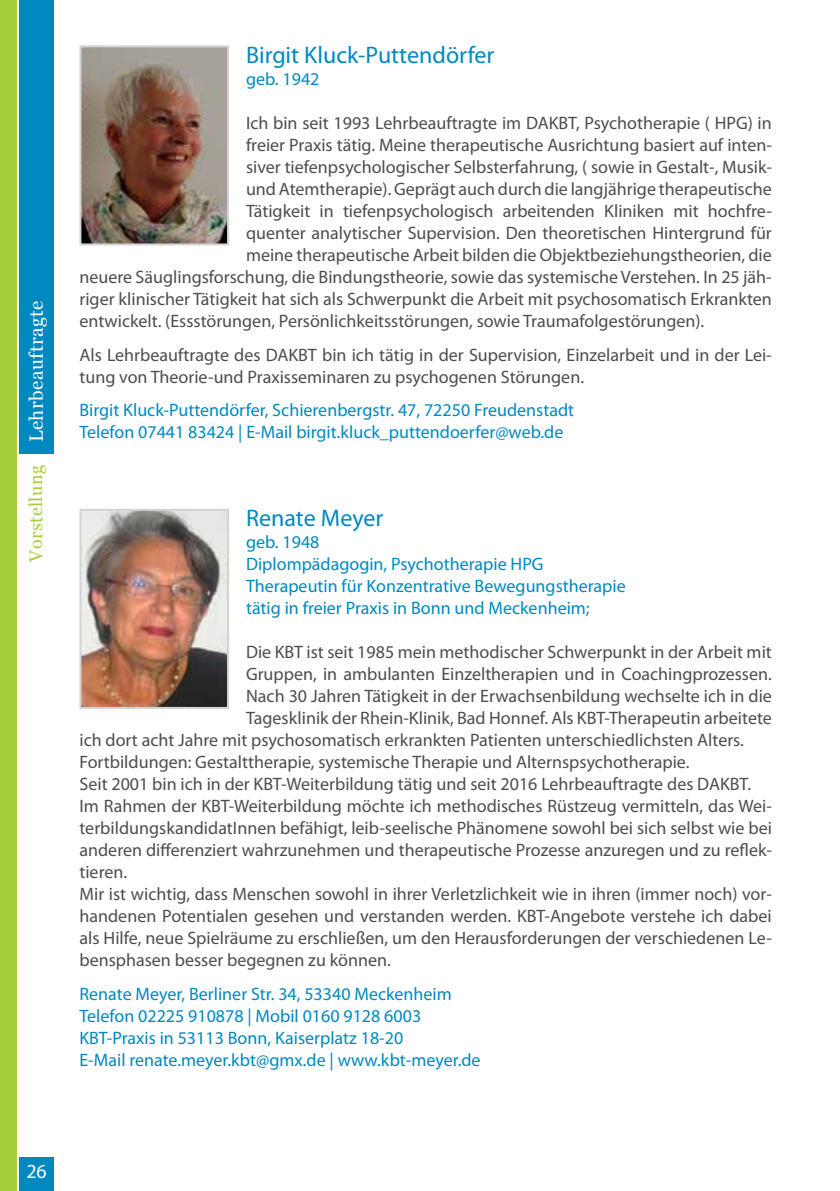
<style>
.page{position:relative;width:840px;height:1191px;background:#fff}
.page>*{position:absolute;margin:0;border:0;box-sizing:border-box;transform-origin:0 0}
.t1{font:24px "Myriad Pro";color:#0089c0}
.t2{font:20px "Myriad Pro";color:#fff}
.t3{font:19px "Georgia";letter-spacing:.025em;color:#fff}
.t4{font:18px/22px "Myriad Pro";color:#4d4d4f}
.t5{font:18px/22px "Myriad Pro";color:#0089c0}
.t6{font:18px "Georgia";letter-spacing:.025em;color:#a6ce39}
</style>
<div class="page">
<div style="left:20px;top:0;width:34px;height:454px;background:#0089c0"></div>
<div style="left:0;top:0;width:17px;height:1191px;background:#a6ce39"></div>
<div style="left:20px;top:1157px;width:34px;height:34px;background:#0089c0"></div>
<img style="left:82px;top:48px;width:144px;height:194px">
<div style="left:79px;top:45px;width:150px;height:200px;border:2px solid #d1d3d4"></div>
<img style="left:82px;top:512px;width:144px;height:194px">
<div style="left:79px;top:509px;width:150px;height:200px;border:2px solid #d1d3d4"></div>
<p class="t3" style="left:22px;top:442px;width:143px;rotate:-90deg">Lehrbeauftragte</p>
<p class="t6" style="left:23px;top:562px;width:98px;rotate:-90deg">Vorstellung</p>
<h1 class="t1" style="left:246px;top:41px;width:250px">Birgit Kluck-Puttendörfer</h1>
<p class="t5" style="left:246px;top:68px;width:75px">geb. 1942</p>
<p class="t4" style="left:246px;top:112px;width:527px">Ich bin seit 1993 Lehrbeauftragte im DAKBT, Psychotherapie ( HPG) in</p>
<p class="t4" style="left:246px;top:134px;width:527px">freier Praxis tätig. Meine therapeutische Ausrichtung basiert auf inten-</p>
<p class="t4" style="left:246px;top:156px;width:527px">siver tiefenpsychologischer Selbsterfahrung, ( sowie in Gestalt-, Musik-</p>
<p class="t4" style="left:246px;top:178px;width:527px">und Atemtherapie). Geprägt auch durch die langjährige therapeutische</p>
<p class="t4" style="left:246px;top:200px;width:527px">Tätigkeit in tiefenpsychologisch arbeitenden Kliniken mit hochfre-</p>
<p class="t4" style="left:246px;top:222px;width:527px">quenter analytischer Supervision. Den theoretischen Hintergrund für</p>
<p class="t4" style="left:246px;top:244px;width:527px">meine therapeutische Arbeit bilden die Objektbeziehungstheorien, die</p>
<p class="t4" style="left:79px;top:266px;width:693px">neuere Säuglingsforschung, die Bindungstheorie, sowie das systemische Verstehen. In 25 jäh-</p>
<p class="t4" style="left:79px;top:288px;width:693px">riger klinischer Tätigkeit hat sich als Schwerpunkt die Arbeit mit psychosomatisch Erkrankten</p>
<p class="t4" style="left:79px;top:310px;width:626px">entwickelt. (Essstörungen, Persönlichkeitsstörungen, sowie Traumafolgestörungen).</p>
<p class="t4" style="left:79px;top:343px;width:693px">Als Lehrbeauftragte des DAKBT bin ich tätig in der Supervision, Einzelarbeit und in der Lei&shy;tung von Theorie-und Praxisseminaren zu psychogenen Störungen.</p>
<p class="t5" style="left:79px;top:399px;width:496px">Birgit Kluck-Puttendörfer, Schierenbergstr. 47, 72250 Freudenstadt<br>Telefon 07441 83424 | E-Mail birgit.kluck_puttendoerfer@web.de</p>
<h1 class="t1" style="left:246px;top:503px;width:139px">Renate Meyer</h1>
<p class="t5" style="left:246px;top:531px;width:381px">geb. 1948<br>Diplompädagogin, Psychotherapie HPG Therapeutin für Konzentrative Bewegungstherapie tätig in freier Praxis in Bonn und Meckenheim;</p>
<p class="t4" style="left:246px;top:641px;width:527px">Die KBT ist seit 1985 mein methodischer Schwerpunkt in der Arbeit mit</p>
<p class="t4" style="left:246px;top:663px;width:527px">Gruppen, in ambulanten Einzeltherapien und in Coachingprozessen.</p>
<p class="t4" style="left:246px;top:685px;width:527px">Nach 30 Jahren Tätigkeit in der Erwachsenbildung wechselte ich in die</p>
<p class="t4" style="left:246px;top:707px;width:527px">Tagesklinik der Rhein-Klinik, Bad Honnef. Als KBT-Therapeutin arbeitete</p>
<p class="t4" style="left:79px;top:729px;width:665px">ich dort acht Jahre mit psychosomatisch erkrankten Patienten unterschiedlichsten Alters.</p>
<p class="t4" style="left:79px;top:751px;width:611px">Fortbildungen: Gestalttherapie, systemische Therapie und Alternspsychotherapie.</p>
<p class="t4" style="left:79px;top:773px;width:672px">Seit 2001 bin ich in der KBT-Weiterbildung tätig und seit 2016 Lehrbeauftragte des DAKBT.</p>
<p class="t4" style="left:79px;top:795px;width:693px">Im Rahmen der KBT-Weiterbildung möchte ich methodisches Rüstzeug vermitteln, das Wei-</p>
<p class="t4" style="left:79px;top:817px;width:693px">terbildungskandidatInnen befähigt, leib-seelische Phänomene sowohl bei sich selbst wie bei</p>
<p class="t4" style="left:79px;top:839px;width:693px">anderen differenziert wahrzunehmen und therapeutische Prozesse anzuregen und zu reflek-</p>
<p class="t4" style="left:79px;top:861px;width:49px">tieren.</p>
<p class="t4" style="left:79px;top:883px;width:693px">Mir ist wichtig, dass Menschen sowohl in ihrer Verletzlichkeit wie in ihren (immer noch) vor-</p>
<p class="t4" style="left:79px;top:905px;width:693px">handenen Potentialen gesehen und verstanden werden. KBT-Angebote verstehe ich dabei</p>
<p class="t4" style="left:79px;top:927px;width:693px">als Hilfe, neue Spielräume zu erschließen, um den Herausforderungen der verschiedenen Le-</p>
<p class="t4" style="left:79px;top:949px;width:313px">bensphasen besser begegnen zu können.</p>
<p class="t5" style="left:79px;top:982px;width:402px">Renate Meyer, Berliner Str. 34, 53340 Meckenheim Telefon 02225 910878 | Mobil 0160 9128 6003<br>KBT-Praxis in 53113 Bonn, Kaiserplatz 18-20<br>E-Mail renate.meyer.kbt@gmx.de | www.kbt-meyer.de</p>
<p class="t2" style="left:26px;top:1159px;width:22px">26</p>
</div>
